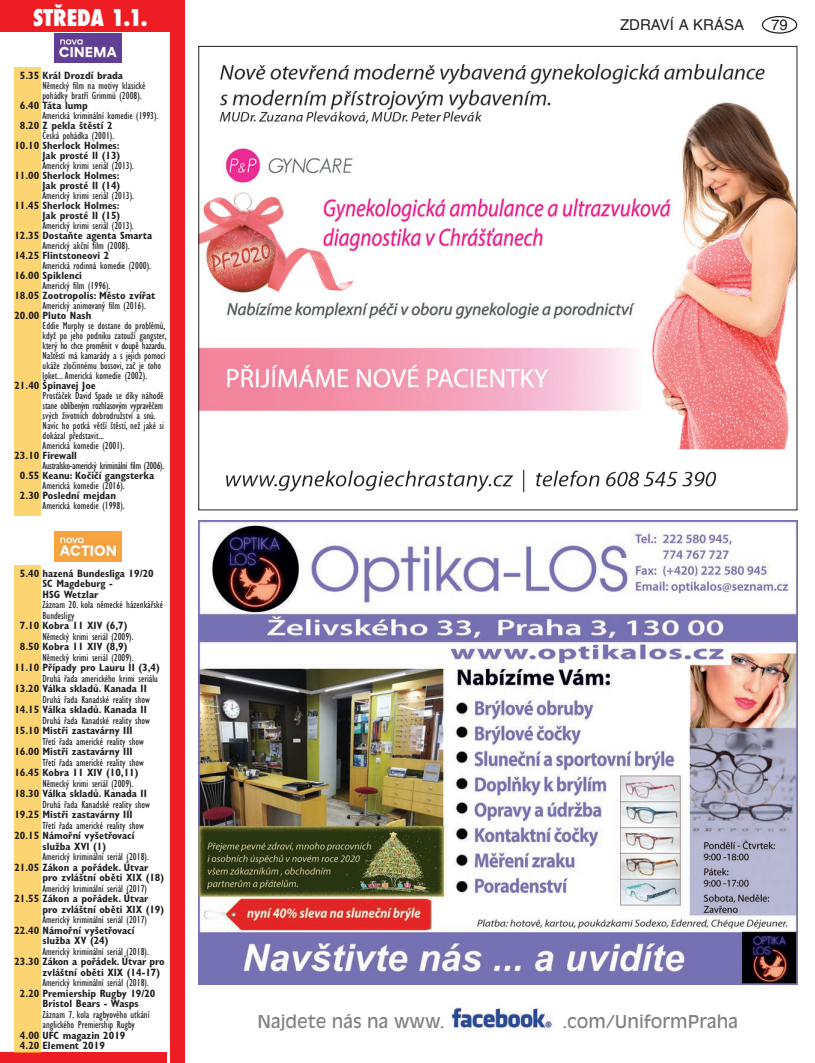
<style>
.page{position:relative;width:815px;height:1063px;background:#fff}
.page>*{position:absolute;margin:0;border:0;box-sizing:border-box;transform-origin:0 0}
.t1{font:800 condensed 22.5px "Futura";color:#fff}
.t2{font:17.5px "Antique Olive CE";color:#808285}
.t3{font:15px "Helvetica CE";color:#231f20}
.t4{font:condensed 10.62px/10px "Gill Sans CE";color:#231f20}
.t5{font:700 condensed 10.62px/10.5px "Gill Sans CE";color:#231f20}
.t6{font:condensed 10.62px "Gill Sans CE";letter-spacing:-.03em;color:#231f20}
</style>
<div class="page">
<div style="left:762px;top:16px;width:35px;height:18px;border:1px solid #231f20;border-radius:50%"></div>
<img style="left:451px;top:1007px;width:103px;height:23px">
<div style="left:0;top:0;width:184px;height:32px;background:#ee1d23"></div>
<img style="left:54px;top:34px;width:67px;height:29px">
<div style="left:170px;top:0;width:14px;height:1063px;background:#ee1d23"></div>
<div style="left:0;top:1052px;width:167px;height:11px;background:#ee1d23"></div>
<div style="left:14px;top:67px;width:27px;height:449px;background:#fdd472"></div>
<img style="left:54px;top:532px;width:67px;height:29px">
<div style="left:14px;top:565px;width:27px;height:487px;background:#fdd472"></div>
<img style="left:198px;top:521px;width:599px;height:464px">
<img style="left:200px;top:64px;width:595px;height:429px">
<h1 class="t1" style="left:33px;top:2px;width:116px">STŘEDA 1.1.</h1>
<p class="t5" style="left:20px;top:70px;width:105px">5.35 Král Drozdí brada</p>
<p class="t4" style="left:43px;top:81px;width:104px">Německý film na motivy klasické pohádky bratří Grimmů (2008).</p>
<p class="t5" style="left:20px;top:100px;width:70px">6.40 Táta lump</p>
<p class="t4" style="left:43px;top:111px;width:117px">Americká kriminální komedie (1993).</p>
<p class="t5" style="left:20px;top:120px;width:94px">8.20 Z pekla štěstí 2</p>
<p class="t4" style="left:43px;top:131px;width:73px">Česká pohádka (2001).</p>
<p class="t5" style="left:14px;top:141px;width:107px;line-height:10px;text-align:right">10.10 Sherlock Holmes:<br>Jak prosté II (13)</p>
<p class="t4" style="left:43px;top:161px;width:93px">Americký krimi seriál (2013).</p>
<p class="t5" style="left:14px;top:171px;width:107px;line-height:10px;text-align:right">11.00 Sherlock Holmes:<br>Jak prosté II (14)</p>
<p class="t4" style="left:43px;top:191px;width:93px">Americký krimi seriál (2013).</p>
<p class="t5" style="left:14px;top:201px;width:107px;line-height:10px;text-align:right">11.45 Sherlock Holmes:<br>Jak prosté II (15)</p>
<p class="t4" style="left:43px;top:221px;width:93px">Americký krimi seriál (2013).</p>
<p class="t5" style="left:14px;top:230px;width:139px">12.35 Dostaňte agenta Smarta</p>
<p class="t4" style="left:43px;top:241px;width:89px">Americký akční film (2008).</p>
<p class="t5" style="left:14px;top:250px;width:96px">14.25 Flintstoneovi 2</p>
<p class="t4" style="left:43px;top:261px;width:110px">Americká rodinná komedie (2000).</p>
<p class="t5" style="left:14px;top:270px;width:69px">16.00 Spiklenci</p>
<p class="t4" style="left:43px;top:281px;width:69px">Americký film (1996).</p>
<p class="t5" style="left:14px;top:290px;width:142px">18.05 Zootropolis: Město zvířat</p>
<p class="t4" style="left:43px;top:301px;width:105px">Americký animovaný film (2016).</p>
<p class="t5" style="left:14px;top:310px;width:79px">20.00 Pluto Nash</p>
<p class="t4" style="left:43px;top:321px;width:126px">Eddie Murphy se dostane do problémů, když po jeho podniku zatouží gangster, který ho chce proměnit v doupě hazardu.<br>Naštěstí má kamarády a s jejich pomocí ukáže zločinnému bossovi, zač je toho loket... Americká komedie (2002).</p>
<p class="t5" style="left:14px;top:380px;width:83px">21.40 Špinavej Joe</p>
<p class="t4" style="left:43px;top:391px;width:123px">Prosťáček David Spade se díky náhodě stane oblíbeným rozhlasovým vypravěčem svých životních dobrodružství a snů.<br>Navíc ho potká větší štěstí, než jaké si dokázal představit...<br>Americká komedie (2001).</p>
<p class="t5" style="left:14px;top:450px;width:64px">23.10 Firewall</p>
<p class="t6" style="left:43px;top:459px;width:123px">Australsko-americký kriminální film (2006).</p>
<p class="t5" style="left:20px;top:470px;width:136px">0.55 Keanu: Kočičí gangsterka</p>
<p class="t4" style="left:43px;top:481px;width:84px">Americká komedie (2016).</p>
<p class="t5" style="left:20px;top:490px;width:98px">2.30 Poslední mejdan</p>
<p class="t4" style="left:43px;top:501px;width:84px">Americká komedie (1998).</p>
<p class="t5" style="left:43px;top:568px;width:113px;text-indent:-23px">5.40 hazená Bundesliga 19/20<br>SC Magdeburg -<br>HSG Wetzlar</p>
<p class="t4" style="left:43px;top:600px;width:122px;line-height:10.5px">Záznam 20. kola německé házenkářské<br>Bundesligy</p>
<p class="t5" style="left:20px;top:621px;width:109px">7.10 Kobra 11 XIV (6,7)</p>
<p class="t4" style="left:43px;top:631px;width:93px">Německý krimi seriál (2009).</p>
<p class="t5" style="left:20px;top:642px;width:109px">8.50 Kobra 11 XIV (8,9)</p>
<p class="t4" style="left:43px;top:652px;width:93px">Německý krimi seriál (2009).</p>
<p class="t5" style="left:14px;top:663px;width:147px">11.10 Případy pro Lauru II (3,4)</p>
<p class="t4" style="left:43px;top:673px;width:117px">Druhá řada amerického krimi seriálu</p>
<p class="t5" style="left:14px;top:684px;width:134px">13.20 Válka skladů. Kanada II</p>
<p class="t4" style="left:43px;top:694px;width:109px">Druhá řada Kanadské reality show</p>
<p class="t5" style="left:14px;top:705px;width:134px">14.15 Válka skladů. Kanada II</p>
<p class="t4" style="left:43px;top:715px;width:109px">Druhá řada Kanadské reality show</p>
<p class="t5" style="left:14px;top:726px;width:120px">15.10 Mistři zastavárny III</p>
<p class="t4" style="left:43px;top:736px;width:103px">Třetí řada americké reality show</p>
<p class="t5" style="left:14px;top:747px;width:120px">16.00 Mistři zastavárny III</p>
<p class="t4" style="left:43px;top:757px;width:103px">Třetí řada americké reality show</p>
<p class="t5" style="left:14px;top:768px;width:126px">16.45 Kobra 11 XIV (10,11)</p>
<p class="t4" style="left:43px;top:778px;width:93px">Německý krimi seriál (2009).</p>
<p class="t5" style="left:14px;top:789px;width:134px">18.30 Válka skladů. Kanada II</p>
<p class="t4" style="left:43px;top:799px;width:109px">Druhá řada Kanadské reality show</p>
<p class="t5" style="left:14px;top:810px;width:120px">19.25 Mistři zastavárny III</p>
<p class="t4" style="left:43px;top:820px;width:103px">Třetí řada americké reality show</p>
<p class="t5" style="left:14px;top:831px;width:122px;text-align:center">20.15 Námořní vyšetřovací služba XVI (1)</p>
<p class="t4" style="left:43px;top:852px;width:108px">Americký kriminální seriál (2018).</p>
<p class="t5" style="left:43px;top:862px;width:123px;text-indent:-28px">21.05 Zákon a pořádek. Útvar pro zvláštní oběti XIX (18)</p>
<p class="t4" style="left:43px;top:883px;width:106px">Americký kriminální seriál (2017)</p>
<p class="t5" style="left:43px;top:894px;width:123px;text-indent:-28px">21.55 Zákon a pořádek. Útvar pro zvláštní oběti XIX (19)</p>
<p class="t4" style="left:43px;top:915px;width:106px">Americký kriminální seriál (2017)</p>
<p class="t5" style="left:14px;top:925px;width:122px;text-align:center">22.40 Námořní vyšetřovací služba XV (24)</p>
<p class="t4" style="left:43px;top:946px;width:108px">Americký kriminální seriál (2018).</p>
<p class="t5" style="left:43px;top:957px;width:124px;text-indent:-28px">23.30 Zákon a pořádek. Útvar pro zvláštní oběti XIX (14-17)</p>
<p class="t4" style="left:43px;top:978px;width:108px">Americký kriminální seriál (2018).</p>
<p class="t5" style="left:20px;top:988px;width:137px;text-align:center">2.20 Premiership Rugby 19/20<br>Bristol Bears - Wasps</p>
<p class="t4" style="left:43px;top:1009px;width:109px;line-height:10.5px">Záznam 7. kola ragbyového utkání anglického Premiership Rugby</p>
<p class="t5" style="left:20px;top:1030px;width:107px">4.00 UFC magazin 2019<br>4.20 Element 2019</p>
<h3 class="t3" style="left:620px;top:16px;width:125px">ZDRAVÍ A KRÁSA</h3>
<h3 class="t3" style="left:771px;top:16px;width:18px">79</h3>
<h2 class="t2" style="left:257px;top:1012px;width:189px">Najdete nás na www.</h2>
<h2 class="t2" style="left:562px;top:1012px;width:177px">.com/UniformPraha</h2>
</div>
